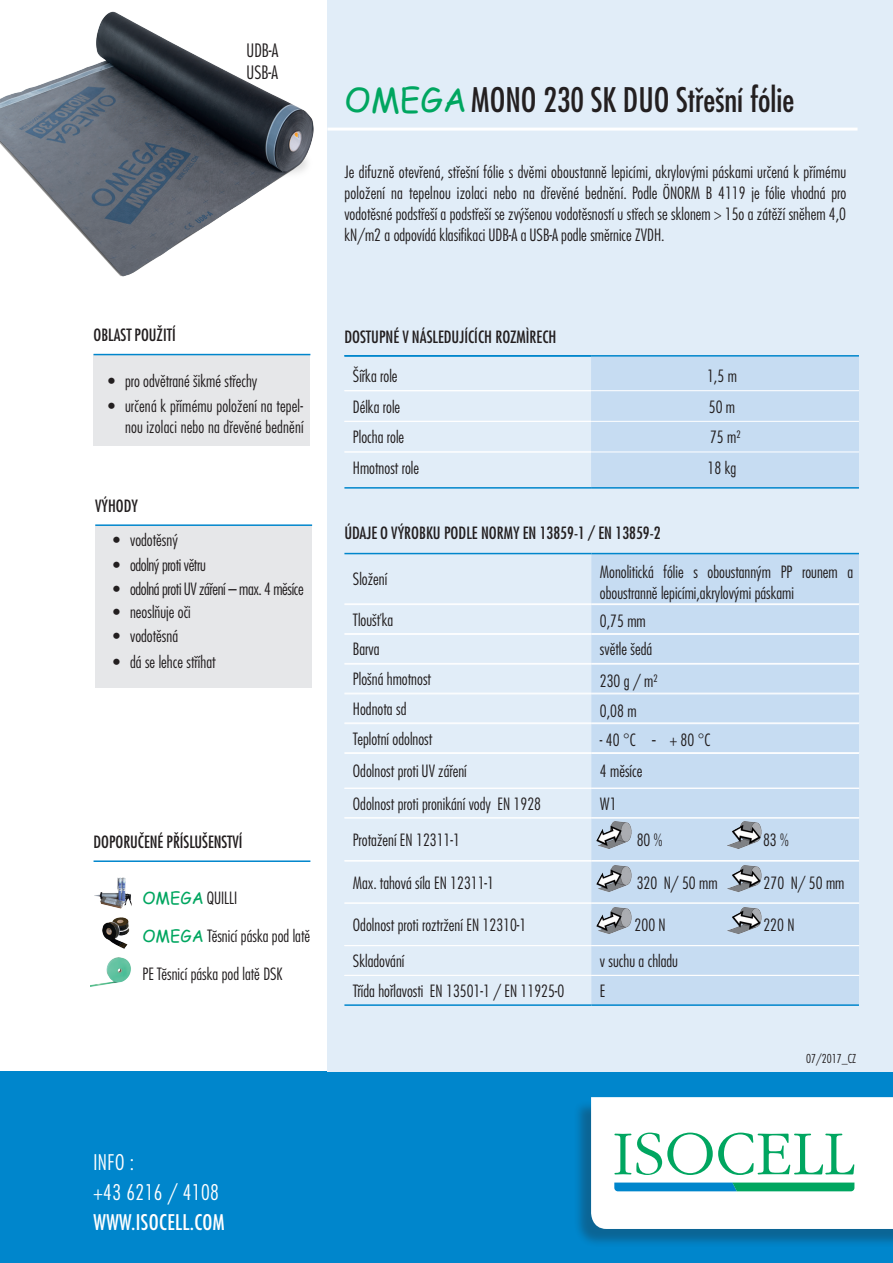
<style>
.page{position:relative;width:893px;height:1263px;background:#fff}
.page>*{position:absolute;margin:0;border:0;box-sizing:border-box;transform-origin:0 0}
.t1{font:500 condensed 33px "Futura LT Pro";color:#231f20}
.t2{font:300 condensed 21px/30px "Futura LT Pro";letter-spacing:.02em;color:#fff}
.t3{font:500 condensed 21px "Futura LT Pro";letter-spacing:.02em;color:#fff}
.t4{font:300 condensed 18px/21.6px "Futura LT Pro";color:#231f20}
.t5{font:300 condensed 16.5px/30.6px "Futura LT Pro";color:#231f20}
.t6{font:500 condensed 16.5px "Futura LT Pro";color:#231f20}
.t7{font:300 condensed 16.5px "Futura LT Pro";letter-spacing:-.025em;color:#231f20}
.t8{font:300 condensed 12px "Futura LT Pro";color:#231f20}
.s1{font-family:"Comic Sans MS";font-weight:400;font-stretch:normal;color:#00a660}
</style>
<div class="page">
<div style="left:0;top:1071px;width:893px;height:192px;background:#0086cc"></div>
<div style="left:573px;top:1100px;width:320px;height:148px;background:#231f20;opacity:.32"></div>
<div style="left:327px;top:0;width:566px;height:1071px;background:#e1edf8"></div>
<hr style="left:327px;top:128px;width:530px;height:3px;background:#fff">
<div style="left:591px;top:357px;width:268px;height:130px;background:#c6dcf2"></div>
<hr style="left:591px;top:390px;width:268px;height:1px;background:#fff">
<hr style="left:591px;top:421px;width:268px;height:1px;background:#fff">
<hr style="left:591px;top:452px;width:268px;height:1px;background:#fff">
<hr style="left:591px;top:355px;width:268px;height:2px;background:#0086cc">
<hr style="left:344px;top:487px;width:247px;height:2px;background:#0086cc">
<hr style="left:591px;top:487px;width:268px;height:2px;background:#0086cc">
<div style="left:591px;top:554px;width:268px;height:450px;background:#c6dcf2"></div>
<hr style="left:344px;top:604px;width:247px;height:1px;background:#fff">
<hr style="left:591px;top:604px;width:268px;height:1px;background:#fff">
<hr style="left:344px;top:634px;width:247px;height:1px;background:#fff">
<hr style="left:591px;top:634px;width:268px;height:1px;background:#fff">
<hr style="left:344px;top:664px;width:247px;height:1px;background:#fff">
<hr style="left:591px;top:664px;width:268px;height:1px;background:#fff">
<hr style="left:344px;top:723px;width:247px;height:1px;background:#fff">
<hr style="left:591px;top:723px;width:268px;height:1px;background:#fff">
<hr style="left:344px;top:753px;width:247px;height:1px;background:#fff">
<hr style="left:591px;top:753px;width:268px;height:1px;background:#fff">
<hr style="left:344px;top:818px;width:247px;height:1px;background:#fff">
<hr style="left:591px;top:818px;width:268px;height:1px;background:#fff">
<hr style="left:344px;top:860px;width:247px;height:1px;background:#fff">
<hr style="left:591px;top:860px;width:268px;height:1px;background:#fff">
<hr style="left:344px;top:553px;width:247px;height:1px;background:#0086cc">
<hr style="left:591px;top:553px;width:268px;height:1px;background:#0086cc">
<hr style="left:344px;top:1004px;width:247px;height:2px;background:#0086cc">
<hr style="left:591px;top:1004px;width:268px;height:2px;background:#0086cc">
<img style="left:593px;top:821px;width:40px;height:30px">
<img style="left:723px;top:821px;width:39px;height:30px">
<img style="left:593px;top:906px;width:40px;height:30px">
<img style="left:723px;top:906px;width:39px;height:30px">
<img style="left:593px;top:864px;width:40px;height:30px">
<img style="left:723px;top:864px;width:39px;height:30px">
<img style="left:0;top:11px;width:314px;height:266px">
<img style="left:102px;top:917px;width:28px;height:32px">
<img style="left:90px;top:957px;width:41px;height:30px">
<img style="left:94px;top:877px;width:38px;height:32px">
<hr style="left:344px;top:390px;width:247px;height:1px;background:#fff">
<hr style="left:344px;top:421px;width:247px;height:1px;background:#fff">
<hr style="left:344px;top:452px;width:247px;height:1px;background:#fff">
<hr style="left:344px;top:355px;width:247px;height:2px;background:#0086cc">
<hr style="left:344px;top:603px;width:247px;height:1px;background:#fff">
<hr style="left:591px;top:603px;width:268px;height:1px;background:#fff">
<hr style="left:344px;top:633px;width:247px;height:1px;background:#fff">
<hr style="left:591px;top:633px;width:268px;height:1px;background:#fff">
<hr style="left:344px;top:663px;width:247px;height:1px;background:#fff">
<hr style="left:591px;top:663px;width:268px;height:1px;background:#fff">
<hr style="left:344px;top:693px;width:247px;height:1px;background:#fff">
<hr style="left:591px;top:693px;width:268px;height:1px;background:#fff">
<hr style="left:344px;top:722px;width:247px;height:1px;background:#fff">
<hr style="left:591px;top:722px;width:268px;height:1px;background:#fff">
<hr style="left:344px;top:752px;width:247px;height:1px;background:#fff">
<hr style="left:591px;top:752px;width:268px;height:1px;background:#fff">
<hr style="left:344px;top:788px;width:247px;height:1px;background:#fff">
<hr style="left:591px;top:788px;width:268px;height:1px;background:#fff">
<hr style="left:344px;top:817px;width:247px;height:1px;background:#fff">
<hr style="left:591px;top:817px;width:268px;height:1px;background:#fff">
<hr style="left:344px;top:861px;width:247px;height:1px;background:#fff">
<hr style="left:591px;top:861px;width:268px;height:1px;background:#fff">
<hr style="left:344px;top:903px;width:247px;height:1px;background:#fff">
<hr style="left:591px;top:903px;width:268px;height:1px;background:#fff">
<hr style="left:344px;top:945px;width:247px;height:1px;background:#fff">
<hr style="left:591px;top:945px;width:268px;height:1px;background:#fff">
<hr style="left:344px;top:975px;width:247px;height:1px;background:#fff">
<hr style="left:591px;top:975px;width:268px;height:1px;background:#fff">
<div style="left:94px;top:354px;width:216px;height:92px;background:#e6e7e9"></div>
<hr style="left:94px;top:354px;width:216px;height:1px;background:#0086cc">
<hr style="left:94px;top:860px;width:216px;height:2px;background:#0086cc">
<div style="left:95px;top:526px;width:217px;height:161px;background:#e6e7e9"></div>
<hr style="left:95px;top:524px;width:217px;height:2px;background:#0086cc">
<svg style="left:591px;top:1097px;width:302px;height:132px;background:#e1f3ef"></svg>
<p class="t4" style="left:247px;top:40px;width:33px">UDB-A<br>USB-A</p>
<p class="t6" style="left:94px;top:324px;width:84px">OBLAST POUŽITÍ</p>
<p class="t5" style="left:108px;top:366px;width:151px">• pro odvětrané šikmé střechy</p>
<p class="t5" style="left:108px;top:396px;width:197px;line-height:21px;text-align:right">• určená k přímému položení na tepel&shy;nou izolaci nebo na dřevěné bednění</p>
<p class="t6" style="left:95px;top:494px;width:44px">VÝHODY</p>
<p class="t5" style="left:113px;top:524px;width:66px">• vodotěsný</p>
<p class="t7" style="left:113px;top:554px;width:94px">• odolný proti větru</p>
<p class="t7" style="left:113px;top:578px;width:192px">• odolná proti UV záření – max. 4 měsíce</p>
<p class="t5" style="left:113px;top:597px;width:79px">• neoslňuje oči</p>
<p class="t5" style="left:113px;top:621px;width:67px">• vodotěsná</p>
<p class="t5" style="left:113px;top:646px;width:104px">• dá se lehce stříhat</p>
<p class="t6" style="left:94px;top:830px;width:151px">DOPORUČENÉ PŘÍSLUŠENSTVÍ</p>
<p class="t5" style="left:142px;top:883px;width:96px"><span class="s1">OMEGA</span> QUILLI</p>
<p class="t5" style="left:142px;top:921px;width:169px"><span class="s1">OMEGA</span> Tĕsnicí páska pod latě</p>
<p class="t5" style="left:142px;top:959px;width:142px">PE Tĕsnicí páska pod latě DSK</p>
<h1 class="t1" style="left:344px;top:77px;width:451px"><span class="s1">OMEGA</span>MONO 230 SK DUO Střešní fólie</h1>
<p class="t5" style="left:344px;top:162px;width:503px;line-height:21px;text-align:justify">Je difuzně otevřená, střešní fólie s dvěmi oboustanně lepicími, akrylovými páskami určená k přímému položení na tepelnou izolaci nebo na dřevěné bednění. Podle ÖNORM B 4119 je fólie vhodná pro vodotěsné podstřeší a podstřeší se zvýšenou vodotěsností u střech se sklonem &gt; 15o a zátěží sněhem 4,0 kN/m2 a odpovídá klasifikaci UDB-A a USB-A podle směrnice ZVDH.</p>
<p class="t6" style="left:344px;top:325px;width:213px">DOSTUPNÉ V NÁSLEDUJÍCÍCH ROZMÌRECH</p>
<p class="t5" style="left:353px;top:361px;width:68px">Šířka role<br>Délka role<br>Plocha role<br>Hmotnost role</p>
<p class="t6" style="left:344px;top:521px;width:318px">ÚDAJE O VÝROBKU PODLE NORMY EN 13859-1 / EN 13859-2</p>
<p class="t5" style="left:707px;top:361px;width:35px">1,5 m<br>50 m<br>75 m²<br>18 kg</p>
<p class="t5" style="left:353px;top:563px;width:36px">Složení</p>
<p class="t5" style="left:600px;top:561px;width:255px;line-height:21px">Monolitická fólie s oboustanným PP rounem a oboustranně lepicími,akrylovými páskami</p>
<p class="t5" style="left:353px;top:604px;width:42px;line-height:29.7px">Tloušťka<br>Barva</p>
<p class="t5" style="left:600px;top:606px;width:47px">0,75 mm</p>
<p class="t5" style="left:600px;top:634px;width:54px">světle šedá</p>
<p class="t5" style="left:353px;top:664px;width:81px;line-height:29.7px">Plošná hmotnost<br>Hodnota sd<br>Teplotní odolnost</p>
<p class="t5" style="left:353px;top:756px;width:115px">Odolnost proti UV záření</p>
<p class="t5" style="left:600px;top:756px;width:44px">4 měsíce</p>
<p class="t5" style="left:353px;top:788px;width:190px">Odolnost proti pronikání vody EN 1928</p>
<p class="t5" style="left:353px;top:825px;width:108px">Protažení EN 12311-1</p>
<p class="t5" style="left:353px;top:867px;width:143px">Max. tahová síla EN 12311-1</p>
<p class="t5" style="left:353px;top:907px;width:175px;line-height:36.2px">Odolnost proti roztržení EN 12310-1<br>Skladování</p>
<p class="t5" style="left:600px;top:666px;width:59px;line-height:29.7px">230 g / m²<br>0,08 m</p>
<p class="t5" style="left:600px;top:725px;width:112px">- 40 °C - + 80 °C</p>
<p class="t5" style="left:600px;top:788px;width:18px">W1</p>
<p class="t5" style="left:637px;top:825px;width:27px">80 %</p>
<p class="t5" style="left:763px;top:825px;width:27px">83 %</p>
<p class="t5" style="left:637px;top:867px;width:82px">320 N/ 50 mm</p>
<p class="t5" style="left:764px;top:867px;width:82px">270 N/ 50 mm</p>
<p class="t5" style="left:635px;top:910px;width:33px">200 N</p>
<p class="t5" style="left:763px;top:910px;width:33px">220 N</p>
<p class="t5" style="left:600px;top:946px;width:80px">v suchu a chladu</p>
<p class="t5" style="left:353px;top:976px;width:213px">Třída hořlavosti EN 13501-1 / EN 11925-0</p>
<p class="t5" style="left:600px;top:975px;width:7px">E</p>
<p class="t8" style="left:806px;top:1051px;width:51px">07/2017_CZ</p>
<p class="t2" style="left:94px;top:1147px;width:127px">INFO :<br>+43 6216 / 4108</p>
<p class="t3" style="left:94px;top:1208px;width:133px">WWW.ISOCELL.COM</p>
</div>
